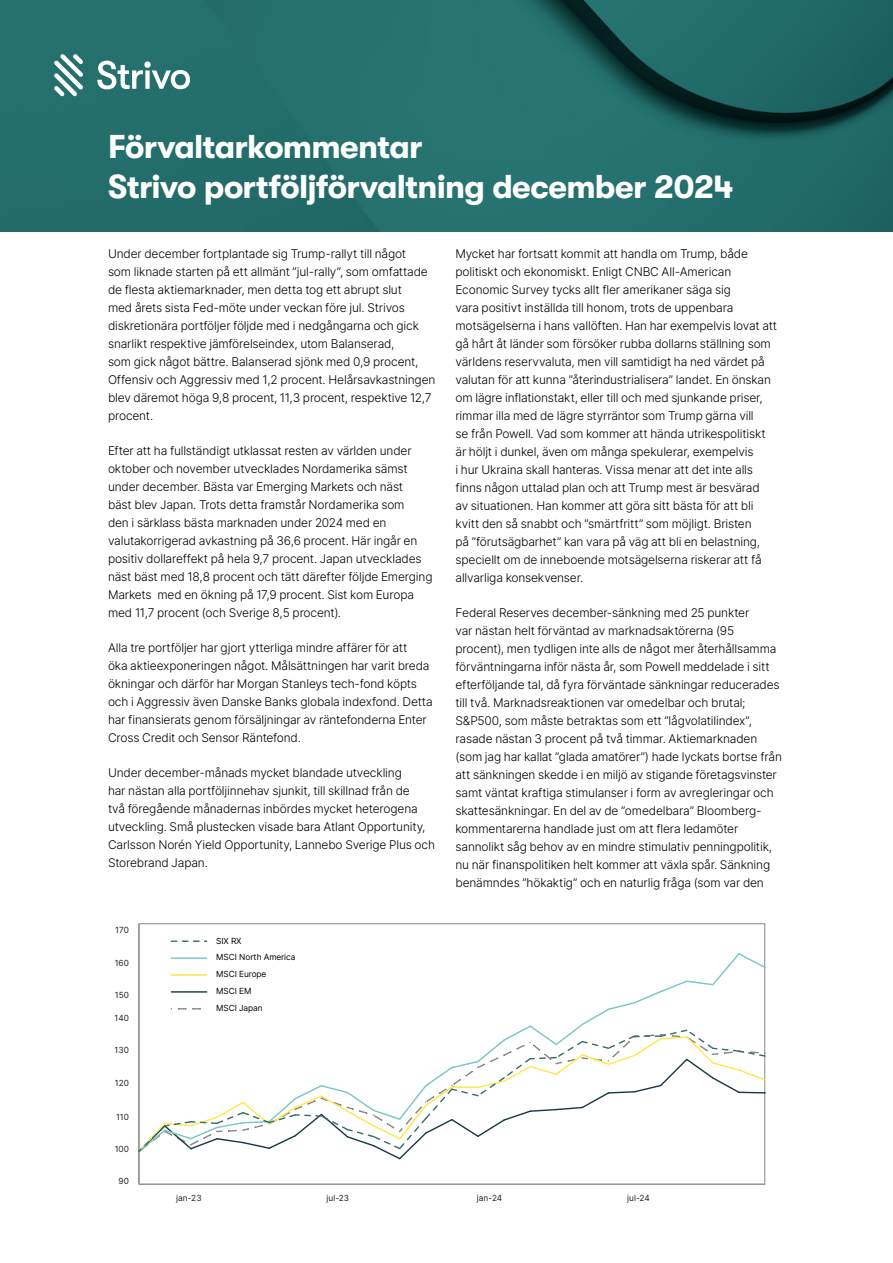
<style>
.page{position:relative;width:893px;height:1263px;background:#fff}
.page>*{position:absolute;margin:0;border:0;box-sizing:border-box;transform-origin:0 0}
.t1{font:700 33px/39.8px "GT Walsheim Pro";letter-spacing:-.02em;color:#fff}
.t2{font:300 12px/18px "Inter";letter-spacing:-.015em;color:#000}
.t3{font:8.4px "Inter";color:#1e1e1c}
.t4{font:8.4px/17px "Inter";letter-spacing:-.01em;color:#000}
</style>
<div class="page">
<img style="left:0;top:0;width:893px;height:231px">
<hr style="left:139px;top:1184px;width:626px;height:1px;background:#878787">
<hr style="left:138px;top:924px;width:1px;height:260px;background:#878787">
<svg style="left:171px;top:940px;width:36px;height:2px"></svg>
<svg style="left:138px;top:952px;width:628px;height:208px"></svg>
<svg style="left:97px;top:61px;width:93px;height:28px"></svg>
<svg style="left:54px;top:54px;width:29px;height:42px"></svg>
<h1 class="t1" style="left:108px;top:127px;width:627px">Förvaltarkommentar<br>Strivo portföljförvaltning december 2024</h1>
<p class="t2" style="left:108px;top:244px;width:329px">Under december fortplantade sig Trump-rallyt till något<br>som liknade starten på ett allmänt ”jul-rally”, som omfattade de flesta aktiemarknader, men detta tog ett abrupt slut<br>med årets sista Fed-möte under veckan före jul. Strivos diskretionära portföljer följde med i nedgångarna och gick snarlikt respektive jämförelseindex, utom Balanserad,<br>som gick något bättre. Balanserad sjönk med 0,9 procent, Offensiv och Aggressiv med 1,2 procent. Helårsavkastningen blev däremot höga 9,8 procent, 11,3 procent, respektive 12,7 procent.</p>
<p class="t2" style="left:108px;top:441px;width:326px">Efter att ha fullständigt utklassat resten av världen under oktober och november utvecklades Nordamerika sämst under december. Bästa var Emerging Markets och näst<br>bäst blev Japan. Trots detta framstår Nordamerika som<br>den i särklass bästa marknaden under 2024 med en valutakorrigerad avkastning på 36,6 procent. Här ingår en positiv dollareffekt på hela 9,7 procent. Japan utvecklades näst bäst med 18,8 procent och tätt därefter följde Emerging Markets med en ökning på 17,9 procent. Sist kom Europa med 11,7 procent (och Sverige 8,5 procent).</p>
<p class="t2" style="left:108px;top:638px;width:326px">Alla tre portföljer har gjort ytterliga mindre affärer för att<br>öka aktieexponeringen något. Målsättningen har varit breda ökningar och därför har Morgan Stanleys tech-fond köpts och i Aggressiv även Danske Banks globala indexfond. Detta har finansierats genom försäljningar av räntefonderna Enter Cross Credit och Sensor Räntefond.</p>
<p class="t2" style="left:108px;top:763px;width:329px">Under december-månads mycket blandade utveckling<br>har nästan alla portföljinnehav sjunkit, till skillnad från de<br>två föregående månadernas inbördes mycket heterogena utveckling. Små plustecken visade bara Atlant Opportunity, Carlsson Norén Yield Opportunity, Lannebo Sverige Plus och Storebrand Japan.</p>
<p class="t3" style="left:115px;top:924px;width:15px">170</p>
<p class="t3" style="left:115px;top:956px;width:16px">160</p>
<p class="t3" style="left:115px;top:989px;width:16px">150</p>
<p class="t3" style="left:115px;top:1012px;width:16px">140</p>
<p class="t3" style="left:115px;top:1044px;width:16px">130</p>
<p class="t3" style="left:115px;top:1077px;width:16px">120</p>
<p class="t3" style="left:116px;top:1111px;width:14px">110</p>
<p class="t3" style="left:115px;top:1143px;width:16px">100</p>
<p class="t3" style="left:119px;top:1174px;width:12px">90</p>
<p class="t4" style="left:216px;top:932px;width:27px">SIX RX</p>
<p class="t4" style="left:216px;top:965px;width:52px">MSCI Europe</p>
<p class="t4" style="left:216px;top:949px;width:81px">MSCI North America</p>
<p class="t4" style="left:216px;top:982px;width:48px">MSCI EM<br>MSCI Japan</p>
<p class="t2" style="left:455px;top:244px;width:323px">Mycket har fortsatt kommit att handla om Trump, både politiskt och ekonomiskt. Enligt CNBC All-American Economic Survey tycks allt fler amerikaner säga sig<br>vara positivt inställda till honom, trots de uppenbara motsägelserna i hans vallöften. Han har exempelvis lovat att gå hårt åt länder som försöker rubba dollarns ställning som världens reservvaluta, men vill samtidigt ha ned värdet på valutan för att kunna ”återindustrialisera” landet. En önskan om lägre inflationstakt, eller till och med sjunkande priser, rimmar illa med de lägre styrräntor som Trump gärna vill<br>se från Powell. Vad som kommer att hända utrikespolitiskt är höljt i dunkel, även om många spekulerar, exempelvis<br>i hur Ukraina skall hanteras. Vissa menar att det inte alls finns någon uttalad plan och att Trump mest är besvärad<br>av situationen. Han kommer att göra sitt bästa för att bli kvitt den så snabbt och ”smärtfritt” som möjligt. Bristen<br>på ”förutsägbarhet” kan vara på väg att bli en belastning, speciellt om de inneboende motsägelserna riskerar att få allvarliga konsekvenser.</p>
<p class="t2" style="left:455px;top:603px;width:328px">Federal Reserves december-sänkning med 25 punkter<br>var nästan helt förväntad av marknadsaktörerna (95 procent), men tydligen inte alls de något mer återhållsamma förväntningarna inför nästa år, som Powell meddelade i sitt efterföljande tal, då fyra förväntade sänkningar reducerades till två. Marknadsreaktionen var omedelbar och brutal; S&amp;P500, som måste betraktas som ett ”lågvolatilindex”, rasade nästan 3 procent på två timmar. Aktiemarknaden (som jag har kallat ”glada amatörer”) hade lyckats bortse från att sänkningen skedde i en miljö av stigande företagsvinster samt väntat kraftiga stimulanser i form av avregleringar och skattesänkningar. En del av de ”omedelbara” Bloomberg&shy;kommentarerna handlade just om att flera ledamöter sannolikt såg behov av en mindre stimulativ penningpolitik, nu när finanspolitiken helt kommer att växla spår. Sänkning benämndes ”hökaktig” och en naturlig fråga (som var den</p>
<p class="t3" style="left:176px;top:1192px;width:27px">jan-23</p>
<p class="t3" style="left:327px;top:1192px;width:24px">jul-23</p>
<p class="t3" style="left:477px;top:1192px;width:27px">jan-24</p>
<p class="t3" style="left:627px;top:1192px;width:24px">jul-24</p>
</div>
